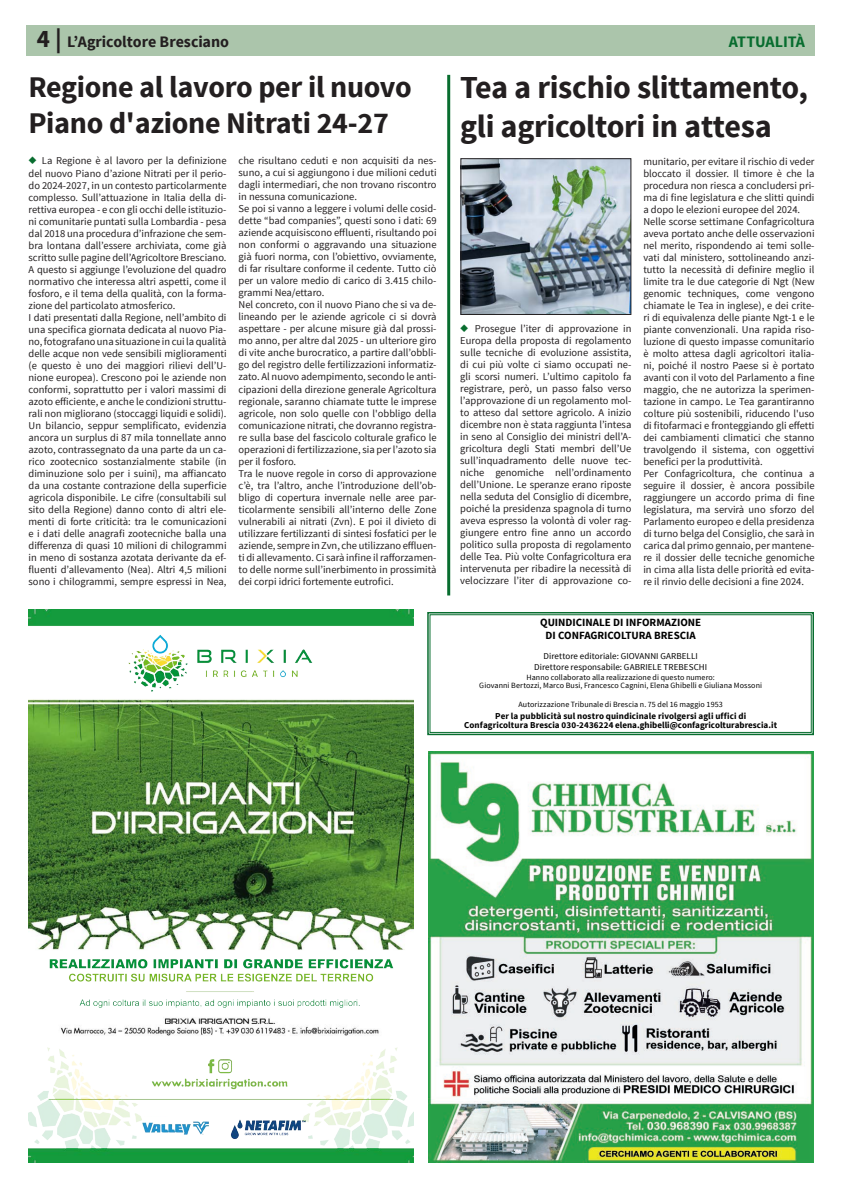
<style>
.page{position:relative;width:842px;height:1191px;background:#fff}
.page>*{position:absolute;margin:0;border:0;box-sizing:border-box;transform-origin:0 0}
.Testo_lungo{font:700 32px/38.4px "Source Sans Pro";letter-spacing:-.01em;color:#231f20}
.Testo_lungo-2{font:700 30px/36px "Source Sans Pro";letter-spacing:-.01em;color:#231f20}
.t1{font:700 25px "Source Sans Pro";color:#231f20}
.t2{font:700 16px "Source Sans Pro";letter-spacing:-.005em;color:#231f20}
.t3{font:700 16px "Source Sans Pro";letter-spacing:-.005em;color:#086d2f}
.Testo_lungo-3{font:700 11px/13.2px "Source Sans Pro";color:#000001;text-align:center}
.Testo_lungo-4{font:10.5px/12px "Source Sans Pro";color:#231f20;text-align:justify}
.Testo_lungo-5{font:700 9px/9px "Source Sans Pro";letter-spacing:.01em;color:#000001;text-align:center}
.Testo_lungo-6{font:9px "Source Sans Pro";letter-spacing:.005em;color:#000001}
.Testo_lungo-7{font:8px/8px "Source Sans Pro";letter-spacing:.01em;color:#000001;text-align:center}
.s1{color:#086d2f}
</style>
<div class="page">
<div style="left:28px;top:26px;width:786px;height:30px;background:#abc5ab"></div>
<hr style="left:447px;top:75px;width:3px;height:520px;background:#086d2f">
<svg style="left:427px;top:612px;width:387px;height:124px"></svg>
<div style="left:430px;top:614px;width:381px;height:118px;border:1px solid #086d2f"></div>
<img style="left:428px;top:751px;width:385px;height:411px">
<img style="left:28px;top:609px;width:386px;height:553px">
<img style="left:462px;top:160px;width:167px;height:153px">
<div style="left:460px;top:158px;width:171px;height:157px;border:1px solid #231f20"></div>
<p class="t1" style="left:37px;top:23px;width:27px">4 |</p>
<p class="t2" style="left:67px;top:32px;width:163px">L’Agricoltore Bresciano</p>
<h3 class="t3" style="left:688px;top:32px;width:120px">TITOLO RUBR CA</h3>
<p class="t3" style="left:729px;top:32px;width:78px">ATTUALITÀ</p>
<p class="Testo_lungo" style="left:460px;top:69px;width:349px">Tea a rischio slittamento, gli agricoltori in attesa</p>
<p class="Testo_lungo-2" style="left:28px;top:70px;width:385px">Regione al lavoro per il nuovo<br>Piano d'azione Nitrati 24-27</p>
<p class="Testo_lungo-4" style="left:29px;top:155px;width:199px"><span class="s1">◆</span> La Regione è al lavoro per la definizione del nuovo Piano d’azione Nitrati per il perio&shy;do 2024-2027, in un contesto particolarmente complesso. Sull’attuazione in Italia della di&shy;rettiva europea - e con gli occhi delle istituzio&shy;ni comunitarie puntati sulla Lombardia - pesa dal 2018 una procedura d’infrazione che sem&shy;bra lontana dall’essere archiviata, come già scritto sulle pagine dell’Agricoltore Bresciano.<br>A questo si aggiunge l’evoluzione del quadro normativo che interessa altri aspetti, come il fosforo, e il tema della qualità, con la forma&shy;zione del particolato atmosferico.</p>
<p class="Testo_lungo-4" style="left:29px;top:311px;width:200px">I dati presentati dalla Regione, nell’ambito di una specifica giornata dedicata al nuovo Pia&shy;no, fotografano una situazione in cui la qualità delle acque non vede sensibili miglioramenti (e questo è uno dei maggiori rilievi dell’U&shy;nione europea). Crescono poi le aziende non conformi, soprattutto per i valori massimi di azoto efficiente, e anche le condizioni struttu&shy;rali non migliorano (stoccaggi liquidi e solidi).<br>Un bilancio, seppur semplificato, evidenzia ancora un surplus di 87 mila tonnellate anno azoto, contrassegnato da una parte da un ca&shy;rico zootecnico sostanzialmente stabile (in diminuzione solo per i suini), ma affiancato da una costante contrazione della superficie agricola disponibile. Le cifre (consultabili sul sito della Regione) danno conto di altri ele&shy;menti di forte criticità: tra le comunicazioni e i dati delle anagrafi zootecniche balla una differenza di quasi 10 milioni di chilogrammi in meno di sostanza azotata derivante da ef&shy;fluenti d’allevamento (Nea). Altri 4,5 milioni sono i chilogrammi, sempre espressi in Nea,</p>
<p class="Testo_lungo-4" style="left:239px;top:155px;width:200px">che risultano ceduti e non acquisiti da nes&shy;suno, a cui si aggiungono i due milioni ceduti dagli intermediari, che non trovano riscontro in nessuna comunicazione.</p>
<p class="Testo_lungo-4" style="left:239px;top:203px;width:199px">Se poi si vanno a leggere i volumi delle cosid&shy;dette “bad companies”, questi sono i dati: 69 aziende acquisiscono effluenti, risultando poi non conformi o aggravando una situazione già fuori norma, con l’obiettivo, ovviamente, di far risultare conforme il cedente. Tutto ciò per un valore medio di carico di 3.415 chilo&shy;grammi Nea/ettaro.</p>
<p class="Testo_lungo-4" style="left:239px;top:299px;width:199px">Nel concreto, con il nuovo Piano che si va de&shy;lineando per le aziende agricole ci si dovrà aspettare - per alcune misure già dal prossi&shy;mo anno, per altre dal 2025 - un ulteriore giro di vite anche burocratico, a partire dall’obbli&shy;go del registro delle fertilizzazioni informatiz&shy;zato. Al nuovo adempimento, secondo le anti&shy;cipazioni della direzione generale Agricoltura regionale, saranno chiamate tutte le imprese agricole, non solo quelle con l'obbligo della comunicazione nitrati, che dovranno registra&shy;re sulla base del fascicolo colturale grafico le operazioni di fertilizzazione, sia per l’azoto sia per il fosforo.</p>
<p class="Testo_lungo-4" style="left:239px;top:467px;width:199px">Tra le nuove regole in corso di approvazione c’è, tra l’altro, anche l’introduzione dell’ob&shy;bligo di copertura invernale nelle aree par&shy;ticolarmente sensibili all’interno delle Zone vulnerabili ai nitrati (Zvn). E poi il divieto di utilizzare fertilizzanti di sintesi fosfatici per le aziende, sempre in Zvn, che utilizzano effluen&shy;ti di allevamento. Ci sarà infine il rafforzamen&shy;to delle norme sull’inerbimento in prossimità dei corpi idrici fortemente eutrofici.</p>
<p class="Testo_lungo-4" style="left:643px;top:155px;width:173px">munitario, per evitare il rischio di veder bloccato il dossier. Il timore è che la procedura non riesca a concludersi pri&shy;ma di fine legislatura e che slitti quindi a dopo le elezioni europee del 2024.</p>
<p class="Testo_lungo-4" style="left:643px;top:215px;width:173px">Nelle scorse settimane Confagricoltura aveva portato anche delle osservazioni nel merito, rispondendo ai temi solle&shy;vati dal ministero, sottolineando anzi&shy;tutto la necessità di definire meglio il limite tra le due categorie di Ngt (New genomic techniques, come vengono chiamate le Tea in inglese), e dei crite&shy;ri di equivalenza delle piante Ngt-1 e le piante convenzionali. Una rapida riso&shy;luzione di questo impasse comunitario è molto attesa dagli agricoltori italia&shy;ni, poiché il nostro Paese si è portato avanti con il voto del Parlamento a fine maggio, che ne autorizza la sperimen&shy;tazione in campo. Le Tea garantiranno colture più sostenibili, riducendo l'uso di fitofarmaci e fronteggiando gli effetti dei cambiamenti climatici che stanno travolgendo il sistema, con oggettivi benefici per la produttività.</p>
<p class="Testo_lungo-4" style="left:643px;top:467px;width:173px">Per Confagricoltura, che continua a seguire il dossier, è ancora possibile raggiungere un accordo prima di fine legislatura, ma servirà uno sforzo del Parlamento europeo e della presidenza di turno belga del Consiglio, che sarà in carica dal primo gennaio, per mantene&shy;re il dossier delle tecniche genomiche in cima alla lista delle priorità ed evita&shy;re il rinvio delle decisioni a fine 2024.</p>
<p class="Testo_lungo-4" style="left:460px;top:322px;width:173px"><span class="s1">◆</span> Prosegue l’iter di approvazione in Europa della proposta di regolamento sulle tecniche di evoluzione assistita, di cui più volte ci siamo occupati ne&shy;gli scorsi numeri. L’ultimo capitolo fa registrare, però, un passo falso verso l’approvazione di un regolamento mol&shy;to atteso dal settore agricolo. A inizio dicembre non è stata raggiunta l’intesa in seno al Consiglio dei ministri dell’A&shy;gricoltura degli Stati membri dell’Ue sull’inquadramento delle nuove tec&shy;niche genomiche nell’ordinamento dell’Unione. Le speranze erano riposte nella seduta del Consiglio di dicembre, poiché la presidenza spagnola di turno aveva espresso la volontà di voler rag&shy;giungere entro fine anno un accordo politico sulla proposta di regolamento delle Tea. Più volte Confagricoltura era intervenuta per ribadire la necessità di velocizzare l’iter di approvazione co-</p>
<p class="Testo_lungo-3" style="left:540px;top:616px;width:163px">QUINDICINALE DI INFORMAZIONE<br>DI CONFAGRICOLTURA BRESCIA</p>
<p class="Testo_lungo-6" style="left:543px;top:650px;width:156px">Direttore editoriale: GIOVANNI GARBELLI</p>
<p class="Testo_lungo-6" style="left:534px;top:661px;width:174px">Direttore responsabile: GABRIELE TREBESCHI</p>
<p class="Testo_lungo-7" style="left:479px;top:674px;width:284px">Hanno collaborato alla realizzazione di questo numero:<br>Giovanni Bertozzi, Marco Busi, Francesco Cagnini, Elena Ghibelli e Giuliana Mossoni</p>
<p class="Testo_lungo-7" style="left:518px;top:701px;width:206px">Autorizzazione Tribunale di Brescia n. 75 del 16 maggio 1953</p>
<p class="Testo_lungo-5" style="left:464px;top:712px;width:314px">Per la pubblicità sul nostro quindicinale rivolgersi agli uffici di<br>Confagricoltura Brescia 030-2436224 elena.ghibelli@confagricolturabrescia.it</p>
</div>
